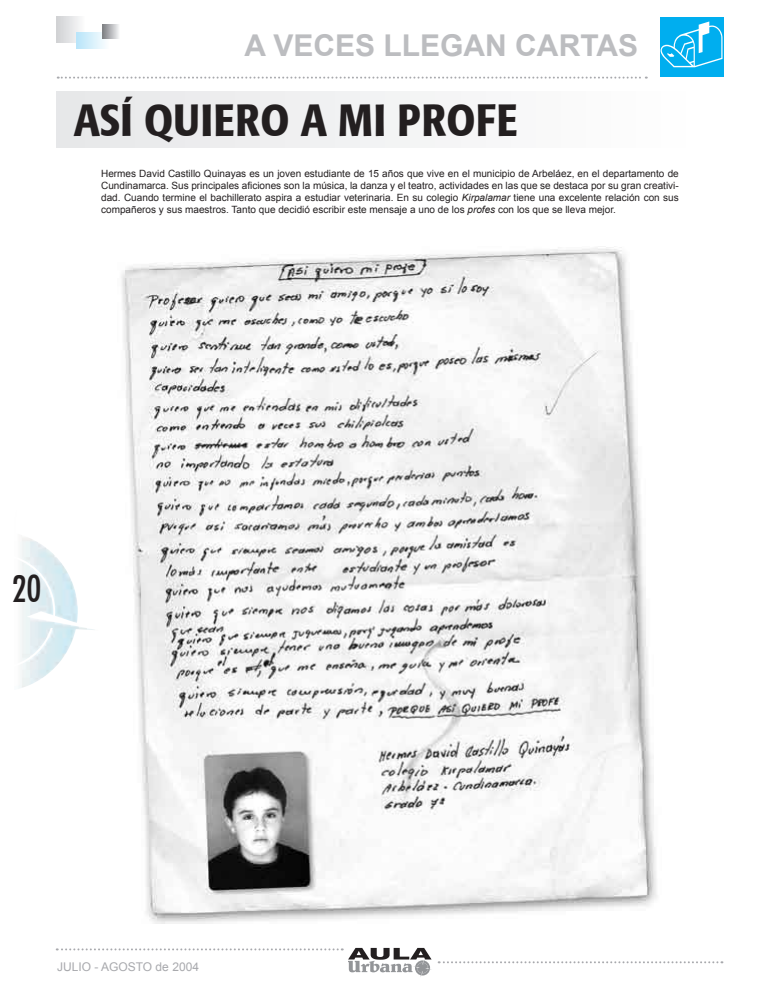
<style>
.page{position:relative;width:780px;height:993px;background:#fff}
.page>*{position:absolute;margin:0;border:0;box-sizing:border-box;transform-origin:0 0}
.t1{font:500 45px "Formata Condensed";letter-spacing:.015em;color:#231f20}
.t2{font:36px "Fujiyama Plain";color:#231f20}
.t3{font:700 30px "Arial";color:#bcbdc0}
.t4{font:12px "Arial";color:#a8a9ad}
.t5{font:10px/12px "Arial";color:#231f20;text-align:justify}
.s1{font-style:italic}
</style>
<div class="page">
<img style="left:19px;top:538px;width:75px;height:150px">
<svg style="left:57px;top:947px;width:375px;height:30px"></svg>
<svg style="left:438px;top:961px;width:284px;height:1px"></svg>
<div style="left:57px;top:17px;width:28px;height:25px;background:linear-gradient(to right,#d0d2d4,#fafbfb)"></div>
<svg style="left:76px;top:33px;width:33px;height:15px"></svg>
<svg style="left:103px;top:24px;width:16px;height:14px"></svg>
<img style="left:121px;top:247px;width:536px;height:676px">
<div style="left:57px;top:92px;width:638px;height:55px;background:#f2f3f4"></div>
<div style="left:660px;top:17px;width:63px;height:60px;background:#00aeef"></div>
<svg style="left:660px;top:21px;width:62px;height:46px"></svg>
<svg style="left:58px;top:77px;width:588px;height:2px"></svg>
<h3 class="t3" style="left:244px;top:26px;width:395px">A VECES LLEGAN CARTAS</h3>
<h1 class="t1" style="left:74px;top:92px;width:445px">ASÍ QUIERO A MI PROFE</h1>
<p class="t5" style="left:101px;top:167px;width:579px">Hermes David Castillo Quinayas es un joven estudiante de 15 años que vive en el municipio de Arbeláez, en el departamento de Cundinamarca. Sus principales aficiones son la música, la danza y el teatro, actividades en las que se destaca por su gran creativi&shy;dad. Cuando termine el bachillerato aspira a estudiar veterinaria. En su colegio <span class="s1">Kirpalamar</span> tiene una excelente relación con sus compañeros y sus maestros. Tanto que decidió escribir este mensaje a uno de los <span class="s1">profes</span> con los que se lleva mejor.</p>
<h2 class="t2" style="left:12px;top:566px;width:31px">20</h2>
<p class="t4" style="left:57px;top:958px;width:143px">JULIO - AGOSTO de 2004</p>
</div>
